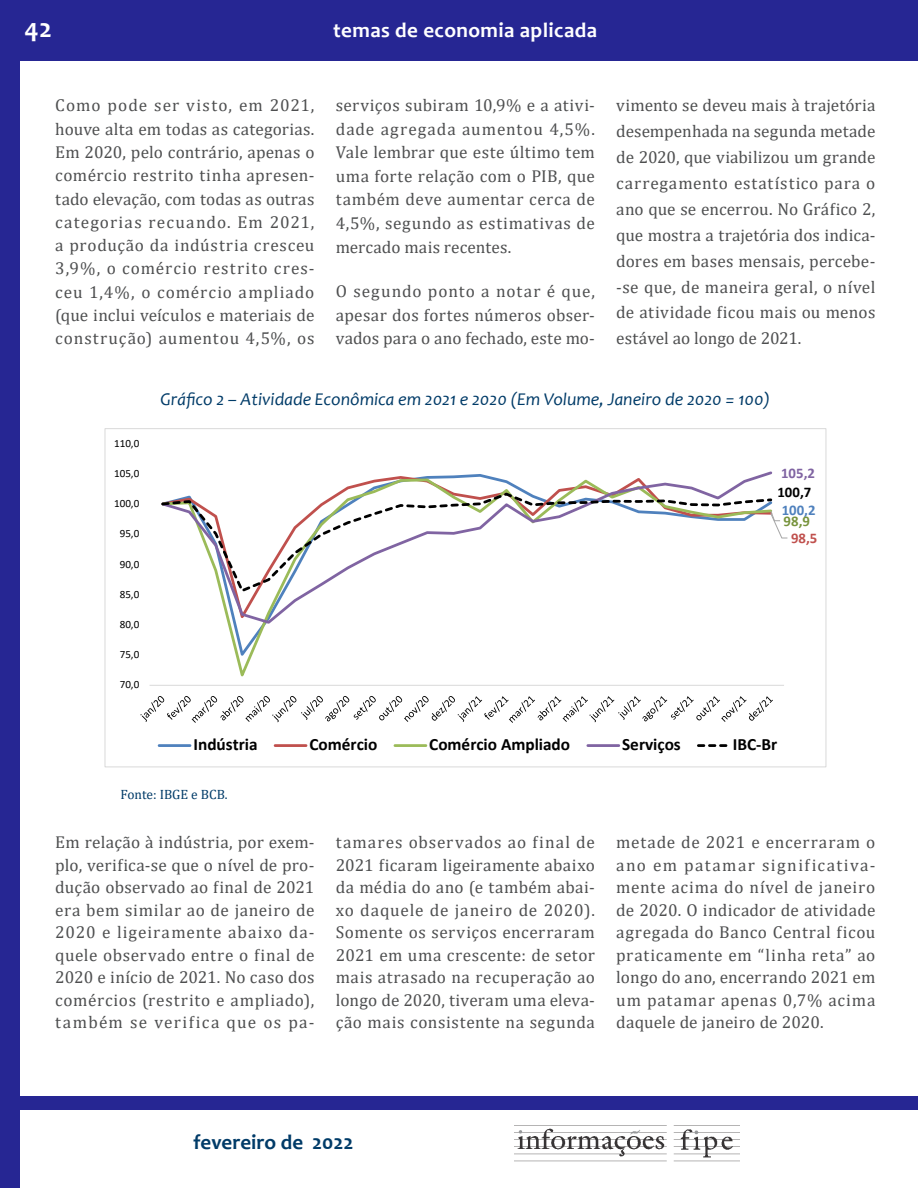
<style>
.page{position:relative;width:918px;height:1188px;background:#fff}
.page>*{position:absolute;margin:0;border:0;box-sizing:border-box;transform-origin:0 0}
.t1{font:700 27px "Candara";color:#fff}
.t2{font:700 21px "Candara";letter-spacing:.02em;color:#fff}
.t3{font:700 21px "Candara";color:#003b68}
.t4{font:italic 18px "Candara";color:#003b68}
.t5{font:17.25px/22.5px "Cambria";letter-spacing:.025em;color:#4e4f50;text-align:justify}
.t6{font:700 17.25px "Calibri";color:#000}
.t7{font:700 14.7px "Calibri";color:#4f81bd}
.t8{font:700 14.7px "Calibri";color:#8064a2}
.t9{font:700 14.7px "Calibri";color:#000}
.t10{font:700 14.7px "Calibri";color:#c0504d}
.t11{font:700 14.7px "Calibri";color:#77933c}
.t12{font:13.5px "Cambria";color:#003b68}
.t13{font:11.1px "Calibri";color:#000}
</style>
<div class="page">
<div style="left:0;top:0;width:20px;height:1188px;background:#262693"></div>
<div style="left:0;top:0;width:918px;height:61px;background:#262693"></div>
<div style="left:15px;top:1097px;width:903px;height:13px;background:#262693"></div>
<img style="left:514px;top:1125px;width:225px;height:37px">
<hr style="left:150px;top:685px;width:634px;height:1px;background:#d9d9d9">
<svg style="left:228px;top:625px;width:37px;height:52px"></svg>
<svg style="left:220px;top:471px;width:553px;height:154px"></svg>
<svg style="left:161px;top:491px;width:612px;height:103px"></svg>
<svg style="left:770px;top:510px;width:18px;height:29px"></svg>
<svg style="left:140px;top:696px;width:633px;height:27px"></svg>
<hr style="left:159px;top:744px;width:31px;height:3px;background:#4f81bd">
<hr style="left:275px;top:744px;width:31px;height:3px;background:#c0504d">
<hr style="left:395px;top:744px;width:31px;height:3px;background:#9bbb59">
<hr style="left:588px;top:744px;width:31px;height:3px;background:#8064a2">
<svg style="left:698px;top:744px;width:30px;height:3px"></svg>
<h1 class="t1" style="left:25px;top:12px;width:29px">42</h1>
<p class="t2" style="left:333px;top:17px;width:265px">temas de economia aplicada</p>
<p class="t5" style="left:55px;top:94px;width:261px;line-height:23.2px">Como pode ser visto, em 2021, houve alta em todas as categorias.<br>Em 2020, pelo contrário, apenas o comércio restrito tinha apresen&shy;tado elevação, com todas as outras categorias recuando. Em 2021, a produção da indústria cresceu 3,9%, o comércio restrito cres&shy;ceu 1,4%, o comércio ampliado (que inclui veículos e materiais de construção) aumentou 4,5%, os</p>
<p class="t5" style="left:336px;top:94px;width:261px;line-height:23.5px">serviços subiram 10,9% e a ativi&shy;dade agregada aumentou 4,5%.<br>Vale lembrar que este último tem uma forte relação com o PIB, que também deve aumentar cerca de 4,5%, segundo as estimativas de mercado mais recentes.</p>
<p class="t5" style="left:336px;top:280px;width:261px;line-height:23.5px">O segundo ponto a notar é que, apesar dos fortes números obser&shy;vados para o ano fechado, este mo-</p>
<p class="t5" style="left:616px;top:92px;width:261px;line-height:26px">vimento se deveu mais à trajetória desempenhada na segunda metade de 2020, que viabilizou um grande carregamento estatístico para o ano que se encerrou. No Gráfico 2, que mostra a trajetória dos indica&shy;dores em bases mensais, percebe--se que, de maneira geral, o nível de atividade ficou mais ou menos estável ao longo de 2021.</p>
<p class="t13" style="left:114px;top:435px;width:27px">110,0</p>
<p class="t13" style="left:114px;top:466px;width:27px">105,0</p>
<p class="t13" style="left:114px;top:496px;width:27px">100,0</p>
<p class="t13" style="left:120px;top:526px;width:21px">95,0</p>
<p class="t13" style="left:120px;top:556px;width:21px">90,0</p>
<p class="t13" style="left:120px;top:586px;width:21px">85,0</p>
<p class="t13" style="left:120px;top:617px;width:21px">80,0</p>
<p class="t13" style="left:120px;top:647px;width:21px">75,0</p>
<p class="t13" style="left:120px;top:677px;width:21px">70,0</p>
<p class="t4" style="left:161px;top:387px;width:611px">Gráfico 2 – Atividade Econômica em 2021 e 2020 (Em Volume, Janeiro de 2020 = 100)</p>
<p class="t8" style="left:781px;top:463px;width:35px">105,2</p>
<p class="t9" style="left:777px;top:482px;width:35px">100,7</p>
<p class="t7" style="left:782px;top:499px;width:35px">100,2</p>
<p class="t10" style="left:791px;top:528px;width:28px">98,5</p>
<p class="t11" style="left:784px;top:510px;width:28px">98,9</p>
<p class="t6" style="left:194px;top:733px;width:66px">Indústria</p>
<p class="t6" style="left:309px;top:733px;width:69px">Comércio</p>
<p class="t6" style="left:429px;top:733px;width:142px">Comércio Ampliado</p>
<p class="t6" style="left:622px;top:733px;width:60px">Serviços</p>
<p class="t6" style="left:733px;top:733px;width:46px">IBC-Br</p>
<p class="t12" style="left:121px;top:786px;width:109px">Fonte: IBGE e BCB.</p>
<p class="t5" style="left:55px;top:831px;width:261px">Em relação à indústria, por exem&shy;plo, verifica-se que o nível de pro&shy;dução observado ao final de 2021 era bem similar ao de janeiro de 2020 e ligeiramente abaixo da&shy;quele observado entre o final de 2020 e início de 2021. No caso dos comércios (restrito e ampliado), também se verifica que os pa-</p>
<p class="t5" style="left:336px;top:831px;width:261px">tamares observados ao final de 2021 ficaram ligeiramente abaixo da média do ano (e também abai&shy;xo daquele de janeiro de 2020).<br>Somente os serviços encerraram 2021 em uma crescente: de setor mais atrasado na recuperação ao longo de 2020, tiveram uma eleva&shy;ção mais consistente na segunda</p>
<p class="t5" style="left:616px;top:831px;width:261px">metade de 2021 e encerraram o ano em patamar significativa&shy;mente acima do nível de janeiro de 2020. O indicador de atividade agregada do Banco Central ficou praticamente em “linha reta” ao longo do ano, encerrando 2021 em um patamar apenas 0,7% acima daquele de janeiro de 2020.</p>
<p class="t3" style="left:193px;top:1129px;width:162px">fevereiro de 2022</p>
</div>
